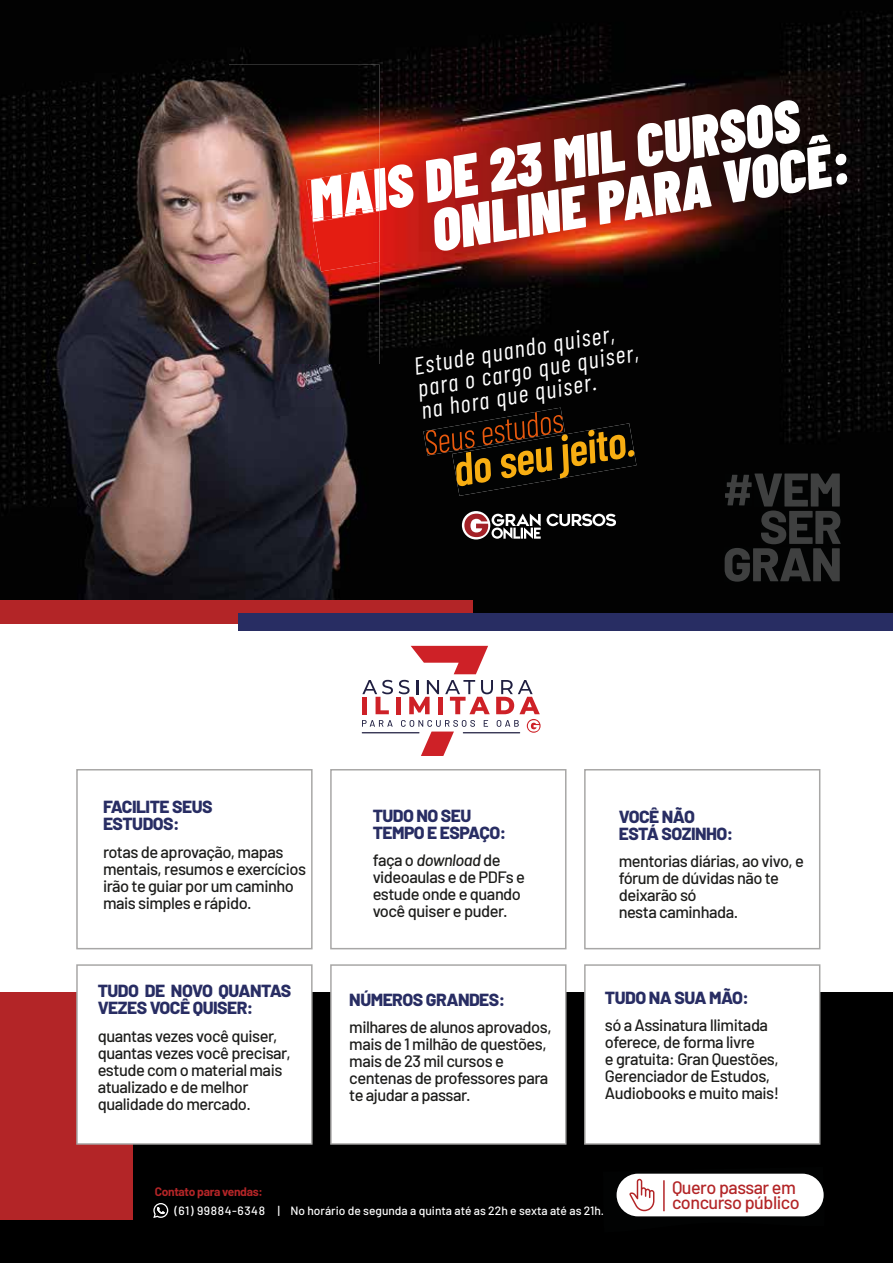
<style>
.page{position:relative;width:893px;height:1263px;background:#fff}
.page>*{position:absolute;margin:0;border:0;box-sizing:border-box;transform-origin:0 0}
.t1{font:italic 900 59.85px/49.3px "Barlow Condensed";color:#fff}
.t2{font:italic 24.3px/22.5px "Barlow Condensed";color:#fff}
.t3{font:500 18px/15.3px "Barlow";letter-spacing:-.03em;color:#b32527}
.t4{font:800 17.55px/17.1px "Barlow";letter-spacing:-.03em;color:#282d63}
.t5{font:500 16.5px/17.1px "Barlow";letter-spacing:-.03em;color:#1d1d1b}
.t6{font:500 12px "Barlow";color:#fff}
.t7{font:700 12px "Barlow";letter-spacing:-.025em;color:#b32527}
.t8{font:500 12px "Barlow";letter-spacing:.05em;color:#fff}
.s1{font-style:italic}
</style>
<div class="page">
<img style="left:0;top:0;width:893px;height:613px">
<div style="left:0;top:993px;width:893px;height:270px;background:#000"></div>
<div style="left:0;top:993px;width:132px;height:227px;background:#b32527"></div>
<svg style="left:153px;top:1203px;width:15px;height:15px"></svg>
<div style="left:76px;top:769px;width:237px;height:180px;border:2px solid #a8a7a6"></div>
<div style="left:330px;top:769px;width:236px;height:180px;border:2px solid #a8a7a6"></div>
<div style="left:584px;top:769px;width:236px;height:180px;border:2px solid #a8a7a6"></div>
<div style="left:77px;top:965px;width:235px;height:179px;background:#fff"></div>
<div style="left:76px;top:964px;width:237px;height:181px;border:2px solid #a8a7a6"></div>
<div style="left:331px;top:965px;width:235px;height:179px;background:#fff"></div>
<div style="left:330px;top:964px;width:236px;height:181px;border:2px solid #a8a7a6"></div>
<div style="left:585px;top:965px;width:235px;height:179px;background:#fff"></div>
<div style="left:584px;top:964px;width:236px;height:181px;border:2px solid #a8a7a6"></div>
<img style="left:423px;top:408px;width:142px;height:47px">
<img style="left:505px;top:412px;width:58px;height:11px">
<img style="left:432px;top:488px;width:18px;height:3px">
<img style="left:452px;top:423px;width:184px;height:73px">
<img style="left:561px;top:430px;width:65px;height:36px">
<img style="left:725px;top:475px;width:27px;height:30px">
<img style="left:754px;top:473px;width:86px;height:33px">
<img style="left:761px;top:510px;width:80px;height:34px">
<img style="left:725px;top:548px;width:115px;height:34px">
<div style="left:462px;top:511px;width:28px;height:28px;background:#fff;border-radius:50%"></div>
<svg style="left:464px;top:513px;width:152px;height:26px"></svg>
<img style="left:616px;top:1173px;width:206px;height:44px">
<div style="left:617px;top:1174px;width:207px;height:42px;background:#fff;border-radius:21px"></div>
<svg style="left:629px;top:1179px;width:25px;height:32px"></svg>
<hr style="left:663px;top:1180px;width:2px;height:31px;background:#b32527">
<img style="left:26px;top:65px;width:354px;height:535px">
<img style="left:306px;top:168px;width:5px;height:51px">
<img style="left:311px;top:168px;width:69px;height:51px">
<img style="left:312px;top:222px;width:68px;height:49px">
<img style="left:312px;top:208px;width:1px;height:14px">
<img style="left:313px;top:208px;width:67px;height:14px">
<div style="left:0;top:600px;width:472px;height:23px;background:#b32527"></div>
<div style="left:239px;top:613px;width:654px;height:17px;background:#282d63"></div>
<svg style="left:362px;top:680px;width:31px;height:34px"></svg>
<div style="left:396px;top:697px;width:5px;height:17px;background:#ce2127"></div>
<svg style="left:411px;top:646px;width:77px;height:28px"></svg>
<hr style="left:362px;top:732px;width:57px;height:1px;background:#201f41">
<svg style="left:362px;top:720px;width:31px;height:7px"></svg>
<svg style="left:399px;top:680px;width:142px;height:76px"></svg>
<h1 class="t1" style="left:420px;top:154px;width:424px;text-indent:-116px;rotate:-9deg">MAIS DE 23 MIL CURSOS<br>ONLINE PARA VOCÊ:</h1>
<h2 class="t2" style="left:412px;top:353px;width:225px;rotate:-9deg">Estude quando quiser, para o cargo que quiser, na hora que quiser.</h2>
<p class="t4" style="left:103px;top:797px;width:111px">FACILITE SEUS<br>ESTUDOS:</p>
<p class="t5" style="left:103px;top:842px;width:205px">rotas de aprovação, mapas mentais, resumos e exercícios irão te guiar por um caminho mais simples e rápido.</p>
<p class="t4" style="left:98px;top:981px;width:195px">TUDO DE NOVO QUANTAS<br>VEZES VOCÊ QUISER:</p>
<p class="t5" style="left:98px;top:1026px;width:194px">quantas vezes você quiser, quantas vezes você precisar, estude com o material mais atualizado e de melhor qualidade do mercado.</p>
<p class="t4" style="left:373px;top:805px;width:135px">TUDO NO SEU<br>TEMPO E ESPAÇO:</p>
<p class="t5" style="left:373px;top:850px;width:154px">faça o <span class="s1">download</span> de videoaulas e de PDFs e estude onde e quando você quiser e puder.</p>
<p class="t4" style="left:349px;top:989px;width:158px">NÚMEROS GRANDES:</p>
<p class="t5" style="left:349px;top:1017px;width:204px">milhares de alunos aprovados, mais de 1 milhão de questões, mais de 23 mil cursos e centenas de professores para te ajudar a passar.</p>
<p class="t4" style="left:619px;top:806px;width:116px">VOCÊ NÃO<br>ESTÁ SOZINHO:</p>
<p class="t5" style="left:619px;top:851px;width:187px">mentorias diárias, ao vivo, e fórum de dúvidas não te deixarão só<br>nesta caminhada.</p>
<p class="t4" style="left:605px;top:987px;width:146px">TUDO NA SUA MÃO:</p>
<p class="t5" style="left:605px;top:1015px;width:176px">só a Assinatura Ilimitada oferece, de forma livre<br>e gratuita: Gran Questões,<br>Gerenciador de Estudos,<br>Audiobooks e muito mais!</p>
<p class="t7" style="left:155px;top:1182px;width:110px">Contato para vendas:</p>
<p class="t8" style="left:174px;top:1202px;width:92px">(61) 99884-6348</p>
<p class="t6" style="left:278px;top:1202px;width:328px">| No horário de segunda a quinta até as 22h e sexta até as 21h.</p>
<p class="t3" style="left:672px;top:1178px;width:129px">Quero passar em concurso público</p>
</div>
